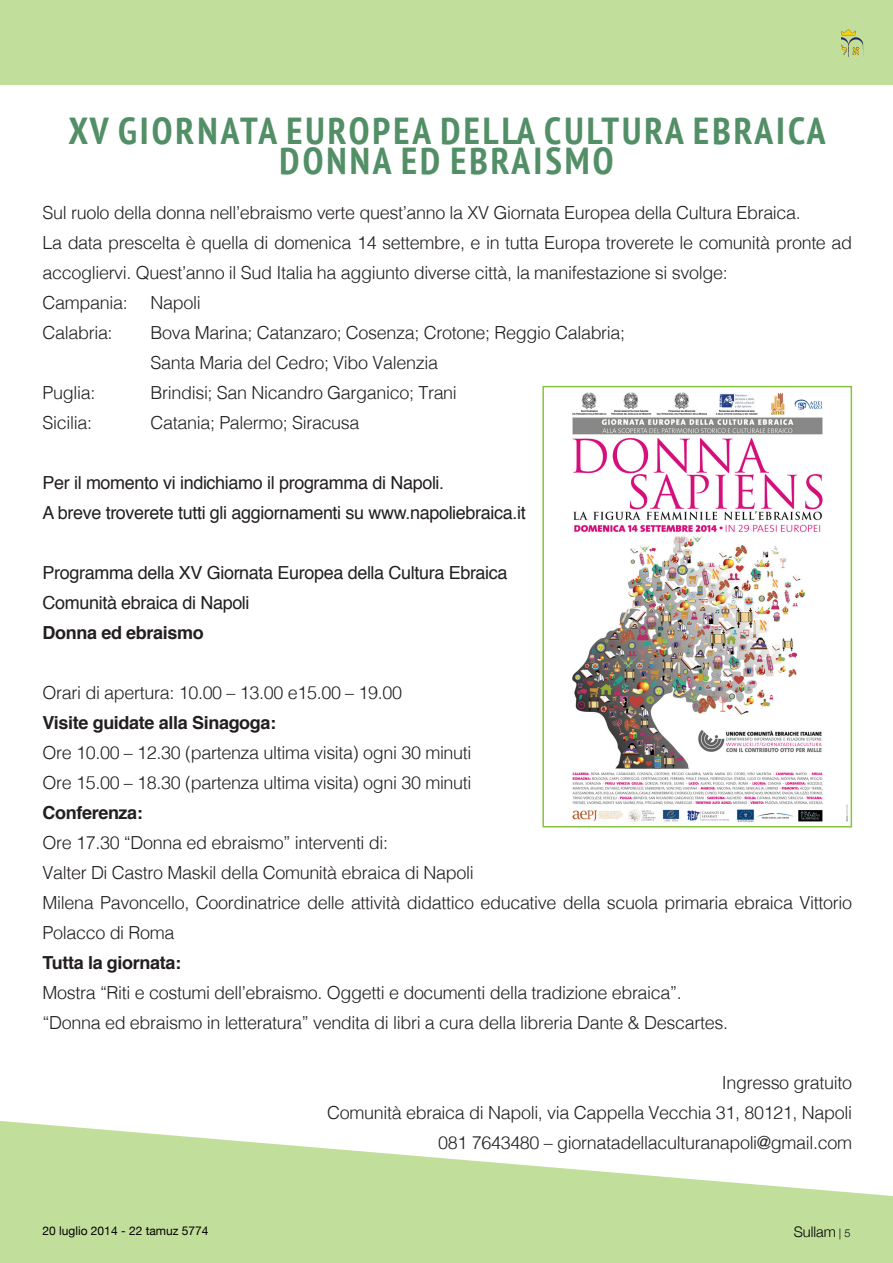
<style>
.page{position:relative;width:893px;height:1263px;background:#fff}
.page>*{position:absolute;margin:0;border:0;box-sizing:border-box;transform-origin:0 0}
.t1{font:700 condensed 37.5px "PT Sans";letter-spacing:.08em;color:#528f66}
.t2{font:300 18px/30px "Helvetica";letter-spacing:-.02em;color:#231f20}
.t3{font:18px "Helvetica";letter-spacing:-.02em;color:#231f20}
.t4{font:700 18px "Helvetica";letter-spacing:-.02em;color:#231f20}
.t5{font:300 14.55px "Helvetica Neue";color:#000}
.t6{font:12px "Helvetica Neue";color:#000}
.s1{font-size:10.95px}
</style>
<div class="page">
<div style="left:0;top:0;width:893px;height:84px;background:#c1de9b"></div>
<svg style="left:0;top:1121px;width:893px;height:142px;fill:#c1de9b"></svg>
<img style="left:841px;top:30px;width:22px;height:27px">
<img style="left:572px;top:392px;width:276px;height:430px">
<div style="left:542px;top:386px;width:310px;height:441px;border:2px solid #86c43f"></div>
<p class="t1" style="left:68px;top:106px;width:759px">XV GIORNATA EUROPEA DELLA CULTURA EBRAICA</p>
<p class="t1" style="left:280px;top:136px;width:335px">DONNA ED EBRAISMO</p>
<p class="t2" style="left:43px;top:196px;width:760px">Sul ruolo della donna nell’ebraismo verte quest’anno la XV Giornata Europea della Cultura Ebraica.</p>
<p class="t2" style="left:43px;top:226px;width:811px">La data prescelta è quella di domenica 14 settembre, e in tutta Europa troverete le comunità pronte ad accogliervi. Quest’anno il Sud Italia ha aggiunto diverse città, la manifestazione si svolge:</p>
<p class="t2" style="left:43px;top:286px;width:87px">Campania:</p>
<p class="t2" style="left:151px;top:286px;width:52px">Napoli</p>
<p class="t2" style="left:43px;top:316px;width:72px">Calabria:</p>
<p class="t2" style="left:151px;top:316px;width:476px">Bova Marina; Catanzaro; Cosenza; Crotone; Reggio Calabria;</p>
<p class="t2" style="left:151px;top:346px;width:289px">Santa Maria del Cedro; Vibo Valenzia</p>
<p class="t2" style="left:43px;top:376px;width:54px">Puglia:</p>
<p class="t2" style="left:151px;top:376px;width:308px">Brindisi; San Nicandro Garganico; Trani</p>
<p class="t2" style="left:43px;top:406px;width:51px">Sicilia:</p>
<p class="t2" style="left:151px;top:406px;width:211px">Catania; Palermo; Siracusa</p>
<p class="t3" style="left:43px;top:469px;width:403px">Per il momento vi indichiamo il programma di Napoli.</p>
<p class="t3" style="left:43px;top:499px;width:485px">A breve troverete tutti gli aggiornamenti su www.napoliebraica.it</p>
<p class="t3" style="left:43px;top:559px;width:467px">Programma della XV Giornata Europea della Cultura Ebraica</p>
<p class="t3" style="left:43px;top:589px;width:209px">Comunità ebraica di Napoli</p>
<p class="t4" style="left:43px;top:618px;width:163px">Donna ed ebraismo</p>
<p class="t2" style="left:43px;top:676px;width:361px">Orari di apertura: 10.00 – 13.00 e15.00 – 19.00</p>
<p class="t4" style="left:43px;top:708px;width:235px">Visite guidate alla Sinagoga:</p>
<p class="t2" style="left:43px;top:736px;width:431px">Ore 10.00 – 12.30 (partenza ultima visita) ogni 30 minuti</p>
<p class="t2" style="left:43px;top:766px;width:431px">Ore 15.00 – 18.30 (partenza ultima visita) ogni 30 minuti</p>
<p class="t4" style="left:43px;top:798px;width:102px">Conferenza:</p>
<p class="t2" style="left:43px;top:826px;width:347px">Ore 17.30 “Donna ed ebraismo” interventi di:</p>
<p class="t2" style="left:43px;top:856px;width:433px">Valter Di Castro Maskil della Comunità ebraica di Napoli</p>
<p class="t2" style="left:43px;top:886px;width:811px">Milena Pavoncello, Coordinatrice delle attività didattico educative della scuola primaria ebraica Vittorio<br>Polacco di Roma</p>
<p class="t4" style="left:43px;top:948px;width:140px">Tutta la giornata:</p>
<p class="t2" style="left:43px;top:976px;width:641px">Mostra “Riti e costumi dell’ebraismo. Oggetti e documenti della tradizione ebraica”.</p>
<p class="t2" style="left:43px;top:1006px;width:687px">“Donna ed ebraismo in letteratura” vendita di libri a cura della libreria Dante &amp; Descartes.</p>
<p class="t2" style="left:722px;top:1066px;width:132px">Ingresso gratuito</p>
<p class="t2" style="left:327px;top:1096px;width:526px">Comunità ebraica di Napoli, via Cappella Vecchia 31, 80121, Napoli</p>
<p class="t2" style="left:438px;top:1126px;width:415px">081 7643480 – giornatadellaculturanapoli@gmail.com</p>
<p class="t6" style="left:43px;top:1221px;width:168px">20 luglio 2014 - 22 tamuz 5774</p>
<p class="t5" style="left:794px;top:1220px;width:58px">Sullam <span class="s1">| 5</span></p>
</div>
